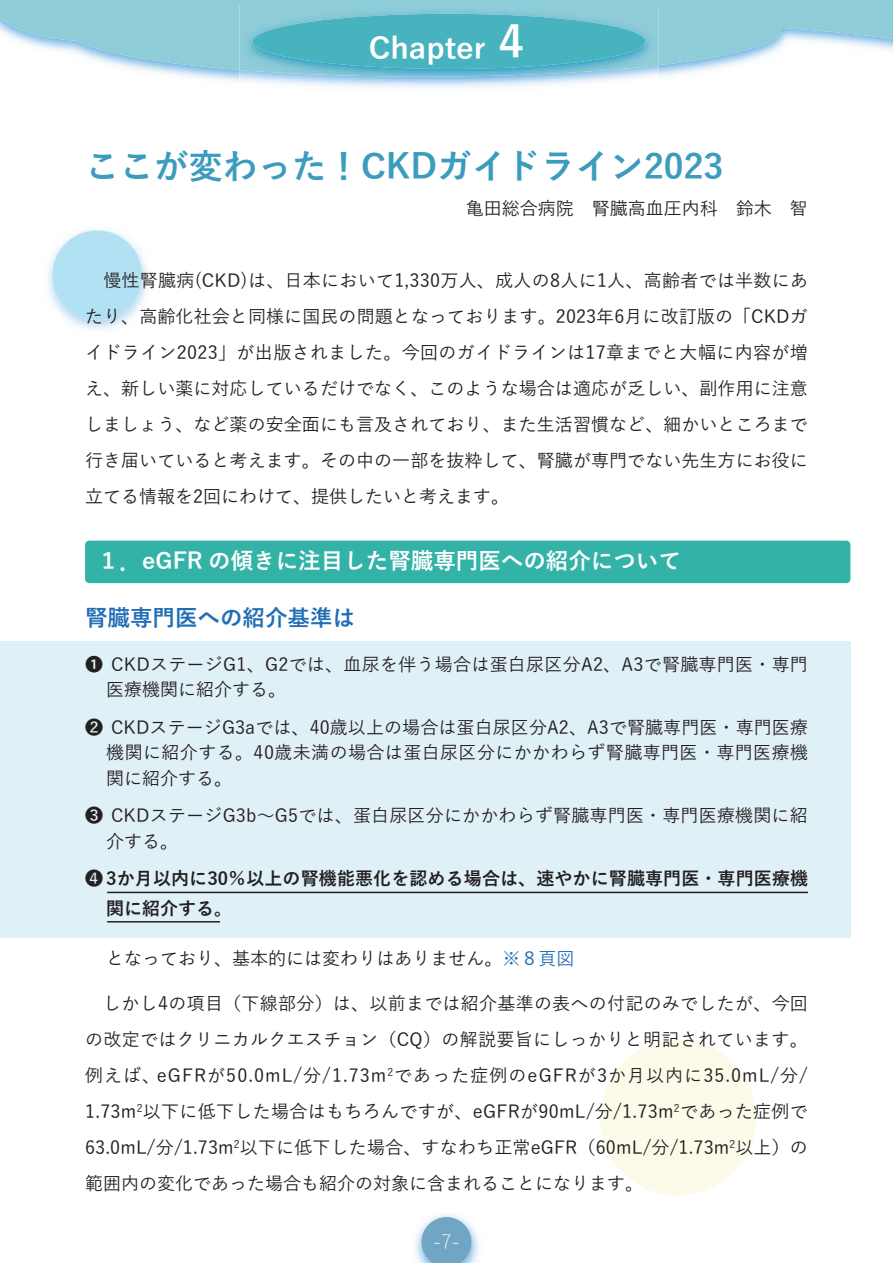
<style>
.page{position:relative;width:893px;height:1263px;background:#fff}
.page>*{position:absolute;margin:0;border:0;box-sizing:border-box;transform-origin:0 0}
.t1{font:700 34.5px "Yu Gothic";color:#3b9cbd}
.t2{font:700 30px "Yu Gothic";color:#fff}
.t3{font:700 22.5px "Yu Gothic";color:#fff}
.t4{font:700 22.5px "Yu Gothic";color:#216db6}
.t5{font:300 19.5px "Yu Gothic";color:#fff}
.t6{font:500 18px/36px "Yu Gothic";letter-spacing:.005em;color:#231f20;text-align:justify}
.t7{font:700 18px/30px "Yu Gothic";letter-spacing:.005em;color:#231f20}
.s1{font-size:45px}
.s2{font-family:"Koz Go Pr 6 N";font-weight:400}
.s3{font-weight:500}
.s4{color:#216db6}
</style>
<div class="page">
<div style="left:600px;top:1040px;width:156px;height:156px;background:#fcfae9;border-radius:50%"></div>
<img style="left:47px;top:230px;width:101px;height:100px">
<div style="left:52px;top:230px;width:90px;height:90px;background:#b1e1f2;border-radius:50%"></div>
<div style="left:0;top:641px;width:850px;height:297px;background:#e0f0f7"></div>
<div style="left:85px;top:541px;width:765px;height:42px;background:#33b2a8;border-radius:4px"></div>
<img style="left:142px;top:70px;width:563px;height:18px">
<img style="left:240px;top:77px;width:418px;height:9px">
<svg style="left:0;top:0;width:893px;height:70px;fill:#8eccd8"></svg>
<img style="left:240px;top:5px;width:418px;height:72px">
<div style="left:252px;top:14px;width:393px;height:55px;background:#46b3bf;border-radius:50%"></div>
<img style="left:415px;top:1214px;width:64px;height:49px">
<svg style="left:421px;top:1217px;width:51px;height:46px;background:#84b2cc"></svg>
<hr style="left:107px;top:892px;width:701px;height:1px;background:#231f20">
<hr style="left:107px;top:921px;width:113px;height:1px;background:#231f20">
<h2 class="t2" style="left:369px;top:31px;width:157px">Chapter <span class="s1">4</span></h2>
<h1 class="t1" style="left:85px;top:147px;width:640px">ここが変わった！CKDガイドライン2023</h1>
<p class="t6" style="left:466px;top:188px;width:344px">亀田総合病院　腎臓高血圧内科　鈴木　智</p>
<p class="t6" style="left:85px;top:260px;width:725px">　慢性腎臓病(CKD)は、日本において1,330万人、成人の8人に1人、高齢者では半数にあたり、高齢化社会と同様に国民の問題となっております。2023年6月に改訂版の「CKDガイドライン2023」が出版されました。今回のガイドラインは17章までと大幅に内容が増え、新しい薬に対応しているだけでなく、このような場合は適応が乏しい、副作用に注意しましょう、など薬の安全面にも言及されており、また生活習慣など、細かいところまで行き届いていると考えます。その中の一部を抜粋して、腎臓が専門でない先生方にお役に立てる情報を2回にわけて、提供したいと考えます。</p>
<p class="t3" style="left:97px;top:548px;width:585px">１．eGFR の傾きに注目した腎臓専門医への紹介について</p>
<p class="t4" style="left:85px;top:605px;width:271px">腎臓専門医への紹介基準は</p>
<p class="t6" style="left:106px;top:649px;width:703px;line-height:25.5px;text-indent:-21px"><span class="s2">❶</span> CKDステージG1、G2では、血尿を伴う場合は蛋白尿区分A2、A3で腎臓専門医・専門医療機関に紹介する。</p>
<p class="t6" style="left:106px;top:712px;width:703px;line-height:25.5px;text-indent:-21px">❷ CKDステージG3aでは、40歳以上の場合は蛋白尿区分A2、A3で腎臓専門医・専門医療機関に紹介する。40歳未満の場合は蛋白尿区分にかかわらず腎臓専門医・専門医療機関に紹介する。</p>
<p class="t6" style="left:106px;top:801px;width:703px;line-height:25.5px;text-indent:-21px">❸ CKDステージG3b～G5では、蛋白尿区分にかかわらず腎臓専門医・専門医療機関に紹介する。</p>
<p class="t7" style="left:106px;top:864px;width:703px;text-indent:-21px"><span class="s3">❹</span> 3か月以内に30％以上の腎機能悪化を認める場合は、速やかに腎臓専門医・専門医療機関に紹介する。</p>
<p class="t6" style="left:106px;top:938px;width:469px">となっており、基本的には変わりはありません。<span class="s4">※８頁図</span></p>
<p class="t6" style="left:85px;top:983px;width:724px">　しかし4の項目（下線部分）は、以前までは紹介基準の表への付記のみでしたが、今回の改定ではクリニカルクエスチョン（CQ）の解説要旨にしっかりと明記されています。例えば、eGFRが50.0mL/分/1.73m<sup>2</sup>であった症例のeGFRが3か月以内に35.0mL/分/ 1.73m<sup>2</sup>以下に低下した場合はもちろんですが、eGFRが90mL/分/1.73m<sup>2</sup>であった症例で63.0mL/分/1.73m<sup>2</sup>以下に低下した場合、すなわち正常eGFR（60mL/分/1.73m<sup>2</sup>以上）の範囲内の変化であった場合も紹介の対象に含まれることになります。</p>
<p class="t5" style="left:433px;top:1223px;width:28px">-7-</p>
</div>
